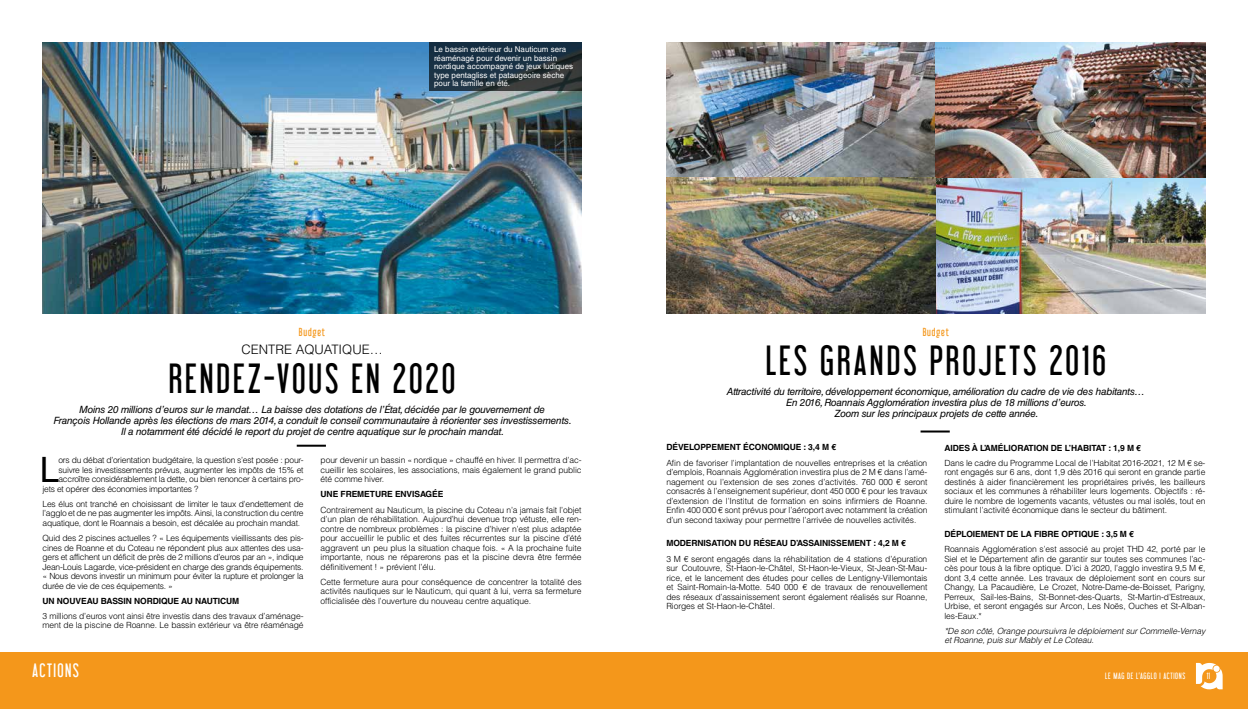
<style>
.page{position:relative;width:1248px;height:709px;background:#fff}
.page>*{position:absolute;margin:0;border:0;box-sizing:border-box;transform-origin:0 0}
.t1{font:37px "Libel Suit";letter-spacing:.08em;color:#000}
.t2{font:35px "Helvetica LT Std";color:#000}
.t3{font:17px "Libel Suit";letter-spacing:.08em;color:#fff}
.t4{font:300 13px "Helvetica LT Std";color:#000}
.t5{font:10.2px "Libel Suit";letter-spacing:.08em;color:#f4971b}
.t6{font:italic 10px/11px "Helvetica LT Std";letter-spacing:-.02em;color:#000;text-align:center}
.t7{font:300 8.5px/9.5px "Helvetica LT Std";letter-spacing:-.01em;color:#000;text-align:justify}
.t8{font:700 8.5px "Helvetica LT Std";letter-spacing:-.01em;color:#000}
.t9{font:italic 300 8.5px/9.5px "Helvetica LT Std";letter-spacing:-.01em;color:#000}
.t10{font:8px/8.5px "Helvetica LT Std";color:#fff}
.t11{font:8px "Libel Suit";letter-spacing:.08em;color:#fff}
</style>
<div class="page">
<div style="left:0;top:652px;width:1247px;height:57px;background:#f4971b"></div>
<svg style="left:1196px;top:663px;width:26px;height:26px"></svg>
<img style="left:43px;top:43px;width:538px;height:270px">
<hr style="left:297px;top:444px;width:29px;height:2px;background:#000">
<hr style="left:920px;top:430px;width:29px;height:2px;background:#000">
<svg style="left:428px;top:43px;width:153px;height:48px;background:#1f323f"></svg>
<img style="left:666px;top:43px;width:539px;height:270px">
<p class="t10" style="left:434px;top:45px;width:141px">Le bassin extérieur du Nauticum sera réaménagé pour devenir un bassin nordique accompagné de jeux ludiques type pentagliss et pataugeoire sèche pour la famille en été.</p>
<p class="t5" style="left:299px;top:326px;width:28px">Budget</p>
<h3 class="t4" style="left:241px;top:341px;width:143px">CENTRE AQUATIQUE…</h3>
<h1 class="t1" style="left:169px;top:356px;width:288px">RENDEZ-VOUS EN 2020</h1>
<p class="t6" style="left:54px;top:403px;width:519px">Moins 20 millions d’euros sur le mandat… La baisse des dotations de l’État, décidée par le gouvernement de<br>François Hollande après les élections de mars 2014, a conduit le conseil communautaire à réorienter ses investissements.<br>Il a notamment été décidé le report du projet de centre aquatique sur le prochain mandat.</p>
<h2 class="t2" style="left:40px;top:449px;width:21px">L</h2>
<p class="t7" style="left:58px;top:455px;width:246px">ors du débat d’orientation budgétaire, la question s’est posée : pour-</p>
<p class="t7" style="left:58px;top:465px;width:246px">suivre les investissements prévus, augmenter les impôts de 15% et</p>
<p class="t7" style="left:58px;top:474px;width:246px">accroître considérablement la dette, ou bien renoncer à certains pro-</p>
<p class="t7" style="left:43px;top:484px;width:157px">jets et opérer des économies importantes ?</p>
<p class="t7" style="left:43px;top:499px;width:262px">Les élus ont tranché en choisissant de limiter le taux d’endettement de l’agglo et de ne pas augmenter les impôts. Ainsi, la construction du centre aquatique, dont le Roannais a besoin, est décalée au prochain mandat.</p>
<p class="t7" style="left:43px;top:533px;width:262px">Quid des 2 piscines actuelles ? « Les équipements vieillissants des pis&shy;cines de Roanne et du Coteau ne répondent plus aux attentes des usa&shy;gers et affichent un déficit de près de 2 millions d’euros par an », indique Jean-Louis Lagarde, vice-président en charge des grands équipements. « Nous devons investir un minimum pour éviter la rupture et prolonger la durée de vie de ces équipements. »</p>
<p class="t8" style="left:43px;top:595px;width:198px">UN NOUVEAU BASSIN NORDIQUE AU NAUTICUM</p>
<p class="t7" style="left:43px;top:611px;width:262px">3 millions d’euros vont ainsi être investis dans des travaux d’aménage&shy;ment de la piscine de Roanne. Le bassin extérieur va être réaménagé</p>
<p class="t7" style="left:320px;top:455px;width:262px">pour devenir un bassin « nordique » chauffé en hiver. Il permettra d’ac&shy;cueillir les scolaires, les associations, mais également le grand public été comme hiver.</p>
<p class="t8" style="left:320px;top:489px;width:124px">UNE FREMETURE ENVISAGÉE</p>
<p class="t7" style="left:320px;top:504px;width:262px">Contrairement au Nauticum, la piscine du Coteau n’a jamais fait l’objet d’un plan de réhabilitation. Aujourd’hui devenue trop vétuste, elle ren&shy;contre de nombreux problèmes : la piscine d’hiver n’est plus adaptée pour accueillir le public et des fuites récurrentes sur la piscine d’été aggravent un peu plus la situation chaque fois. « A la prochaine fuite importante, nous ne réparerons pas et la piscine devra être fermée définitivement ! » prévient l’élu.</p>
<p class="t7" style="left:320px;top:577px;width:262px">Cette fermeture aura pour conséquence de concentrer la totalité des activités nautiques sur le Nauticum, qui quant à lui, verra sa fermeture officialisée dès l’ouverture du nouveau centre aquatique.</p>
<p class="t5" style="left:922px;top:326px;width:28px">Budget</p>
<h1 class="t1" style="left:765px;top:338px;width:342px">LES GRANDS PROJETS 2016</h1>
<p class="t6" style="left:726px;top:385px;width:419px">Attractivité du territoire, développement économique, amélioration du cadre de vie des habitants…<br>En 2016, Roannais Agglomération investira plus de 18 millions d’euros.<br>Zoom sur les principaux projets de cette année.</p>
<p class="t8" style="left:666px;top:442px;width:171px">DÉVELOPPEMENT ÉCONOMIQUE : 3,4 M €</p>
<p class="t7" style="left:666px;top:458px;width:262px">Afin de favoriser l’implantation de nouvelles entreprises et la création d’emplois, Roannais Agglomération investira plus de 2 M € dans l’amé&shy;nagement ou l’extension de ses zones d’activités. 760 000 € seront consacrés à l’enseignement supérieur, dont 450 000 € pour les travaux d’extension de l’Institut de formation en soins infirmiers de Roanne.<br>Enfin 400 000 € sont prévus pour l’aéroport avec notamment la création d’un second taxiway pour permettre l’arrivée de nouvelles activités.</p>
<p class="t8" style="left:666px;top:538px;width:241px">MODERNISATION DU RÉSEAU D’ASSAINISSEMENT : 4,2 M €</p>
<p class="t7" style="left:666px;top:553px;width:262px">3 M € seront engagés dans la réhabilitation de 4 stations d’épuration sur Coutouvre, St-Haon-le-Châtel, St-Haon-le-Vieux, St-Jean-St-Mau&shy;rice, et le lancement des études pour celles de Lentigny-Villemontais et Saint-Romain-la-Motte. 540 000 € de travaux de renouvellement des réseaux d’assainissement seront également réalisés sur Roanne, Riorges et St-Haon-le-Châtel.</p>
<p class="t8" style="left:944px;top:442px;width:198px">AIDES À L’AMÉLIORATION DE L’HABITAT : 1,9 M €</p>
<p class="t7" style="left:944px;top:458px;width:262px">Dans le cadre du Programme Local de l’Habitat 2016-2021, 12 M € se&shy;ront engagés sur 6 ans, dont 1,9 dès 2016 qui seront en grande partie destinés à aider financièrement les propriétaires privés, les bailleurs sociaux et les communes à réhabiliter leurs logements. Objectifs : ré&shy;duire le nombre de logements vacants, vétustes ou mal isolés, tout en stimulant l’activité économique dans le secteur du bâtiment.</p>
<p class="t8" style="left:944px;top:529px;width:191px">DÉPLOIEMENT DE LA FIBRE OPTIQUE : 3,5 M €</p>
<p class="t7" style="left:944px;top:544px;width:262px">Roannais Agglomération s’est associé au projet THD 42, porté par le Siel et le Département afin de garantir sur toutes ses communes l’ac&shy;cès pour tous à la fibre optique. D’ici à 2020, l’agglo investira 9,5 M €, dont 3,4 cette année. Les travaux de déploiement sont en cours sur Changy, La Pacaudière, Le Crozet, Notre-Dame-de-Boisset, Parigny, Perreux, Sail-les-Bains, St-Bonnet-des-Quarts, St-Martin-d’Estreaux, Urbise, et seront engagés sur Arcon, Les Noës, Ouches et St-Alban&shy;les-Eaux.*</p>
<p class="t9" style="left:944px;top:626px;width:262px">*De son côté, Orange poursuivra le déploiement sur Commelle-Vernay et Roanne, puis sur Mably et Le Coteau.</p>
<h3 class="t3" style="left:32px;top:659px;width:48px">ACTIONS</h3>
<p class="t11" style="left:1104px;top:671px;width:82px">LE MAG DE L’AGGLO I ACTIONS</p>
<p class="t11" style="left:1206px;top:671px;width:5px">11</p>
</div>
